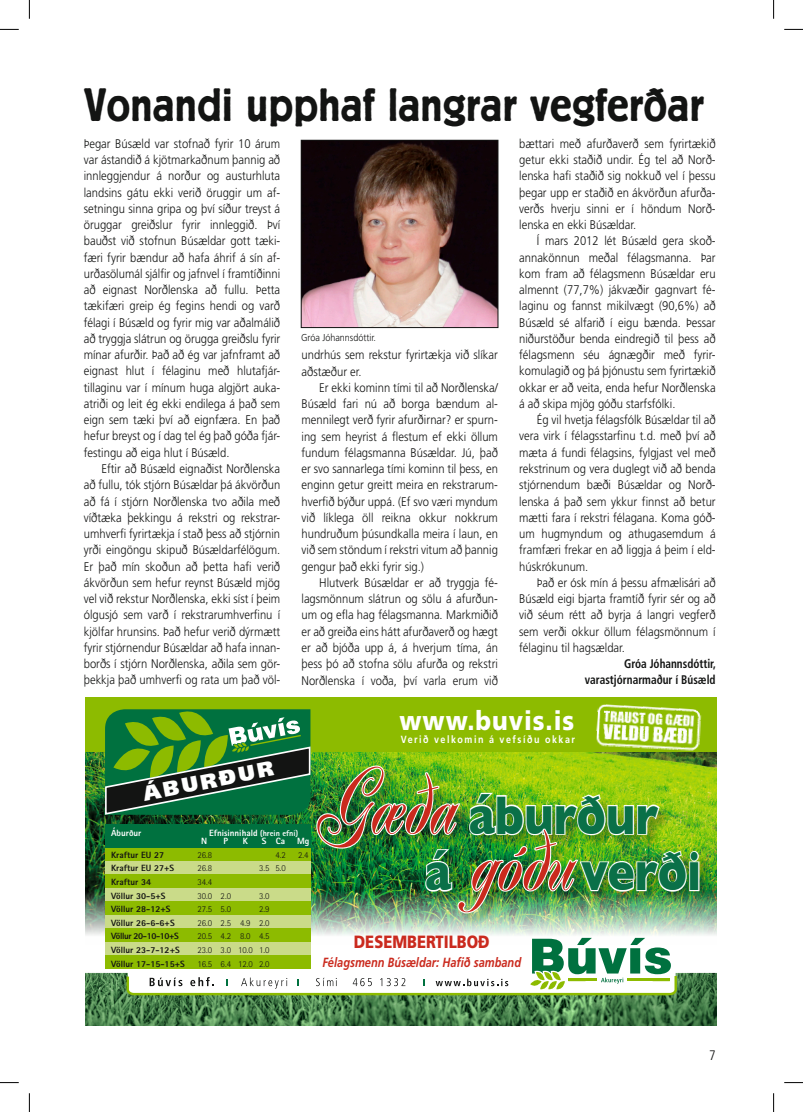
<style>
.page{position:relative;width:803px;height:1112px;background:#fff}
.page>*{position:absolute;margin:0;border:0;box-sizing:border-box;transform-origin:0 0}
.t1{font:700 55.5px/56.4px "Gill Sans";color:#0a7048;scale:.83 1}
.t2{font:500 46.25px "Berliner Grotesk";color:#131413}
.t3{font:900 26.75px "Frutiger";letter-spacing:.04em;color:#fff;scale:.88 1}
.t4{font:900 21px "Frutiger";color:#fff}
.t5{font:900 17.75px "Frutiger";color:#ca2a1e;scale:.83 1}
.t6{font:300 condensed 13.75px "Frutiger LT Std";color:#131413}
.t7{font:italic 700 13.25px "Frutiger";color:#ca2a1e;scale:.83 1}
.t8{font:300 12.5px/16.2px "Frutiger LT Std";color:#131413;text-align:justify;scale:.9 1}
.t9{font:700 condensed 12.5px/16.2px "Frutiger LT Std";color:#131413;text-align:right;scale:.9 1}
.t10{font:700 10.38px "Frutiger";letter-spacing:.17em;color:#fff;scale:.86 1}
.t11{font:300 10px "Frutiger LT Std";color:#131413;scale:.9 1}
.t12{font:800 9px "Rotis Sans Serif";color:#131413}
.t13{font:300 9px "Rotis Sans Serif";color:#131413}
.t14{font:800 9px "Rotis Sans Serif";color:#fff}
.t15{font:800 9px "Rotis Sans Serif";letter-spacing:-.04em;color:#131413}
.s1{font-size:8.12px}
.s2{font-family:"Poppl Residenz";font-weight:400;font-size:84.38px;color:#ca2a1e}
</style>
<div class="page">
<div style="left:83px;top:738px;width:634px;height:292px;background:linear-gradient(to right,#fff,#fff)"></div>
<img style="left:303px;top:142px;width:193px;height:184px">
<div style="left:301px;top:140px;width:197px;height:188px;border:1px solid #131413"></div>
<img style="left:85px;top:751px;width:631px;height:193px">
<img style="left:85px;top:953px;width:631px;height:72px">
<svg style="left:125px;top:937px;width:553px;height:59px"></svg>
<div style="left:317px;top:766px;width:396px;height:160px;background:#131413;opacity:.29"></div>
<div style="left:85px;top:697px;width:631px;height:54px;background:#8dbb00"></div>
<img style="left:598px;top:704px;width:103px;height:34px">
<img style="left:104px;top:708px;width:596px;height:206px">
<div style="left:105px;top:823px;width:206px;height:25px;background:#00713f"></div>
<div style="left:105px;top:848px;width:206px;height:120px;background:#8dbb00"></div>
<div style="left:105px;top:861px;width:206px;height:12px;background:#cadb89"></div>
<div style="left:105px;top:888px;width:206px;height:12px;background:#cadb89"></div>
<div style="left:105px;top:915px;width:206px;height:12px;background:#cadb89"></div>
<div style="left:105px;top:942px;width:206px;height:12px;background:#cadb89"></div>
<svg style="left:0;top:29px;width:19px;height:1px"></svg>
<svg style="left:784px;top:29px;width:19px;height:1px"></svg>
<svg style="left:0;top:1082px;width:19px;height:1px"></svg>
<svg style="left:784px;top:1082px;width:19px;height:1px"></svg>
<svg style="left:29px;top:0;width:1px;height:19px"></svg>
<svg style="left:29px;top:1093px;width:1px;height:18px"></svg>
<svg style="left:773px;top:0;width:1px;height:19px"></svg>
<svg style="left:773px;top:1093px;width:1px;height:18px"></svg>
<h2 class="t2" style="left:84px;top:80px;width:621px">Vonandi upphaf langrar vegferðar</h2>
<p class="t8" style="left:84px;top:135px;width:220px">Þegar Búsæld var stofnað fyrir 10 árum var ástandið á kjötmarkaðnum þannig að innleggjendur á norður og austurhluta landsins gátu ekki verið öruggir um af&shy;setningu sinna gripa og því síður treyst á öruggar greiðslur fyrir innleggið. Því bauðst við stofnun Búsældar gott tæki&shy;færi fyrir bændur að hafa áhrif á sín af&shy;urðasölumál sjálfir og jafnvel í framtíðinni að eignast Norðlenska að fullu. Þetta tækifæri greip ég fegins hendi og varð félagi í Búsæld og fyrir mig var aðalmálið að tryggja slátrun og örugga greiðslu fyrir mínar afurðir. Það að ég var jafnframt að eignast hlut í félaginu með hlutafjár&shy;tillaginu var í mínum huga algjört auka&shy;atriði og leit ég ekki endilega á það sem eign sem tæki því að eignfæra. En það hefur breyst og í dag tel ég það góða fjár&shy;festingu að eiga hlut í Búsæld.</p>
<p class="t8" style="left:84px;top:460px;width:220px;text-indent:18px">Eftir að Búsæld eignaðist Norðlenska að fullu, tók stjórn Búsældar þá ákvörðun að fá í stjórn Norðlenska tvo aðila með víðtæka þekkingu á rekstri og rekstrar&shy;umhverfi fyrirtækja í stað þess að stjórnin yrði eingöngu skipuð Búsældarfélögum.<br>Er það mín skoðun að þetta hafi verið ákvörðun sem hefur reynst Búsæld mjög vel við rekstur Norðlenska, ekki síst í þeim ólgusjó sem varð í rekstrarumhverfinu í kjölfar hrunsins. Það hefur verið dýrmætt fyrir stjórnendur Búsældar að hafa innan&shy;borðs í stjórn Norðlenska, aðila sem gör&shy;þekkja það umhverfi og rata um það völ-</p>
<p class="t11" style="left:301px;top:331px;width:85px">Gróa Jóhannsdóttir.</p>
<p class="t8" style="left:301px;top:347px;width:220px">undrhús sem rekstur fyrirtækja við slíkar aðstæður er.</p>
<p class="t8" style="left:301px;top:379px;width:220px;text-indent:18px">Er ekki kominn tími til að Norðlenska/ Búsæld fari nú að borga bændum al&shy;mennilegt verð fyrir afurðirnar? er spurn&shy;ing sem heyrist á flestum ef ekki öllum fundum félagsmanna Búsældar. Jú, það er svo sannarlega tími kominn til þess, en enginn getur greitt meira en rekstrarum&shy;hverfið býður uppá. (Ef svo væri myndum við líklega öll reikna okkur nokkrum hundruðum þúsundkalla meira í laun, en við sem stöndum í rekstri vitum að þannig gengur það ekki fyrir sig.)</p>
<p class="t8" style="left:301px;top:574px;width:220px;text-indent:18px">Hlutverk Búsældar er að tryggja fé&shy;lagsmönnum slátrun og sölu á afurðun&shy;um og efla hag félagsmanna. Markmiðið er að greiða eins hátt afurðaverð og hægt er að bjóða upp á, á hverjum tíma, án þess þó að stofna sölu afurða og rekstri Norðlenska í voða, því varla erum við</p>
<p class="t8" style="left:519px;top:135px;width:220px">bættari með afurðaverð sem fyrirtækið getur ekki staðið undir. Ég tel að Norð&shy;lenska hafi staðið sig nokkuð vel í þessu þegar upp er staðið en ákvörðun afurða&shy;verðs hverju sinni er í höndum Norð&shy;lenska en ekki Búsældar.</p>
<p class="t8" style="left:519px;top:233px;width:220px;text-indent:18px">Í mars 2012 lét Búsæld gera skoð&shy;annakönnun meðal félagsmanna. Þar kom fram að félagsmenn Búsældar eru almennt (77,7%) jákvæðir gagnvart fé&shy;laginu og fannst mikilvægt (90,6%) að Búsæld sé alfarið í eigu bænda. Þessar niðurstöður benda eindregið til þess að félagsmenn séu ágnægðir með fyrir&shy;komulagið og þá þjónustu sem fyrirtækið okkar er að veita, enda hefur Norðlenska á að skipa mjög góðu starfsfólki.</p>
<p class="t8" style="left:519px;top:412px;width:220px;text-indent:18px">Ég vil hvetja félagsfólk Búsældar til að vera virk í félagsstarfinu t.d. með því að mæta á fundi félagsins, fylgjast vel með rekstrinum og vera duglegt við að benda stjórnendum bæði Búsældar og Norð&shy;lenska á það sem ykkur finnst að betur mætti fara í rekstri félagana. Koma góð&shy;um hugmyndum og athugasemdum á framfæri frekar en að liggja á þeim í eld&shy;húskrókunum.</p>
<p class="t8" style="left:519px;top:574px;width:220px;text-indent:18px">Það er ósk mín á þessu afmælisári að Búsæld eigi bjarta framtíð fyrir sér og að við séum rétt að byrja á langri vegferð sem verði okkur öllum félagsmönnum í félaginu til hagsældar.</p>
<p class="t9" style="left:585px;top:655px;width:147px">Gróa Jóhannsdóttir, varastjórnarmaður í Búsæld</p>
<h3 class="t3" style="left:399px;top:704px;width:200px">www.buvis.is</h3>
<p class="t10" style="left:401px;top:732px;width:204px">Verið velkomin á vefsíðu okkar</p>
<h3 class="t4" style="left:141px;top:780px;width:134px;rotate:-11deg">ÁBURÐUR</h3>
<p class="t14" style="left:111px;top:827px;width:32px">Áburður</p>
<p class="t14" style="left:209px;top:827px;width:91px">Efnisinnihald <span class="s1">(hrein efni)</span></p>
<p class="t14" style="left:201px;top:835px;width:8px">N</p>
<p class="t14" style="left:224px;top:835px;width:6px">P</p>
<p class="t14" style="left:243px;top:835px;width:7px">K</p>
<p class="t14" style="left:262px;top:835px;width:25px">S Ca</p>
<p class="t14" style="left:297px;top:835px;width:14px">Mg</p>
<p class="t12" style="left:111px;top:848px;width:55px">Kraftur EU 27</p>
<p class="t13" style="left:198px;top:849px;width:16px">26.8</p>
<p class="t13" style="left:275px;top:849px;width:12px">4.2</p>
<p class="t13" style="left:298px;top:849px;width:12px">2.4</p>
<p class="t12" style="left:111px;top:862px;width:65px">Kraftur EU 27+S</p>
<p class="t13" style="left:198px;top:862px;width:16px">26.8</p>
<p class="t13" style="left:259px;top:862px;width:28px">3.5 5.0</p>
<p class="t12" style="left:111px;top:876px;width:42px">Kraftur 34</p>
<p class="t13" style="left:198px;top:876px;width:16px">34.4</p>
<p class="t12" style="left:111px;top:889px;width:56px">Völlur 30-5+S</p>
<p class="t13" style="left:198px;top:890px;width:35px">30.0 2.0</p>
<p class="t13" style="left:259px;top:890px;width:12px">3.0</p>
<p class="t12" style="left:111px;top:903px;width:61px">Völlur 28-12+S</p>
<p class="t13" style="left:198px;top:903px;width:35px">27.5 5.0</p>
<p class="t13" style="left:259px;top:903px;width:12px">2.9</p>
<p class="t12" style="left:111px;top:916px;width:65px">Völlur 26-6-6+S</p>
<p class="t13" style="left:198px;top:917px;width:73px">26.0 2.5 4.9 2.0</p>
<p class="t15" style="left:111px;top:930px;width:69px">Völlur 20-10-10+S</p>
<p class="t13" style="left:198px;top:930px;width:73px">20.5 4.2 8.0 4.5</p>
<p class="t12" style="left:111px;top:943px;width:70px">Völlur 23-7-12+S</p>
<p class="t13" style="left:198px;top:944px;width:73px">23.0 3.0 10.0 1.0</p>
<p class="t12" style="left:111px;top:957px;width:75px">Völlur 17-15-15+S</p>
<p class="t13" style="left:198px;top:958px;width:73px">16.5 6.4 12.0 2.0</p>
<h1 class="t1" style="left:425px;top:786px;width:335px;text-indent:-116px"><span class="s2">Gæða</span> áburður<br>á <span class="s2">góðu</span> verði</h1>
<h3 class="t5" style="left:354px;top:930px;width:165px">DESEMBERTILBOÐ</h3>
<p class="t7" style="left:322px;top:954px;width:241px">Félagsmenn Búsældar: Hafið samband</p>
<p class="t6" style="left:709px;top:1047px;width:8px">7</p>
</div>
